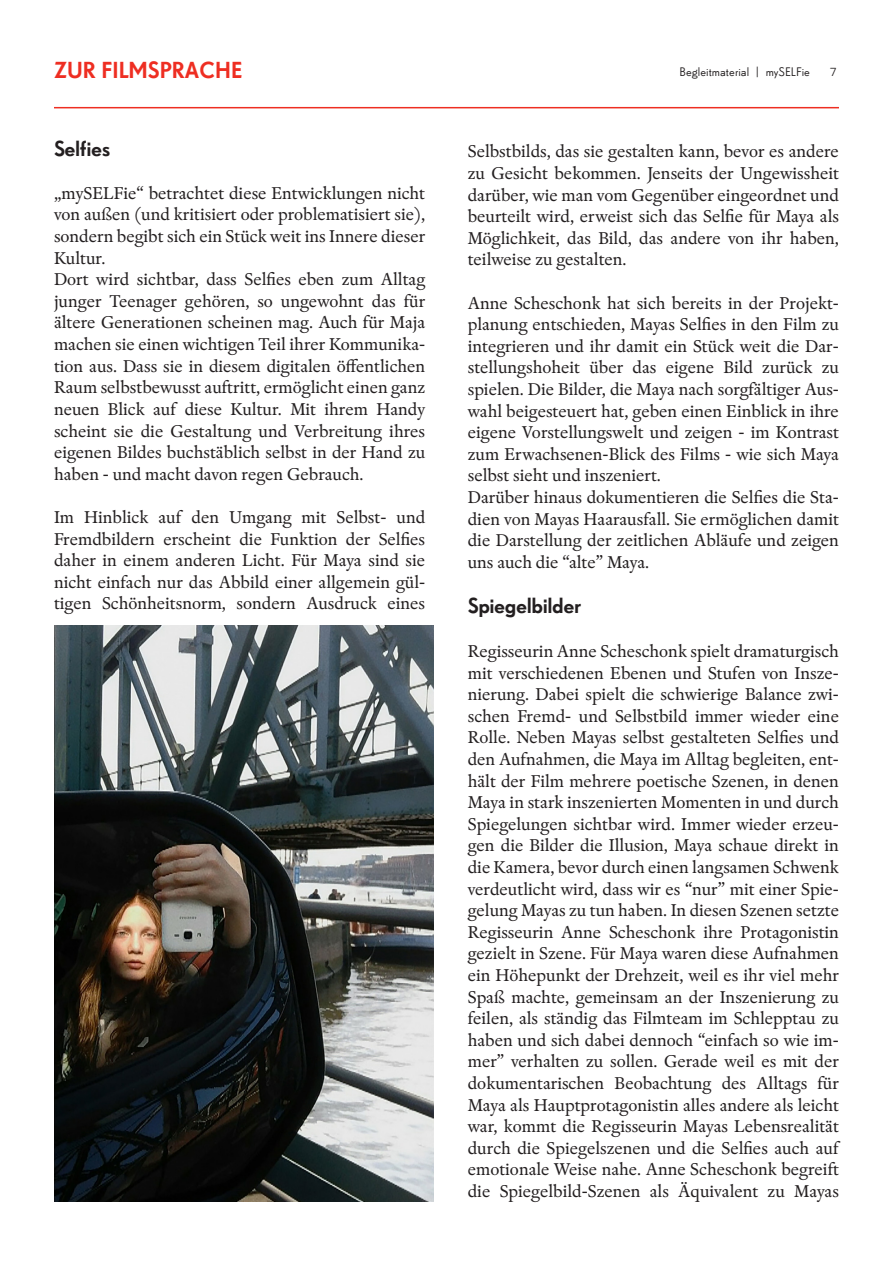
<style>
.page{position:relative;width:893px;height:1263px;background:#fff}
.page>*{position:absolute;margin:0;border:0;box-sizing:border-box;transform-origin:0 0}
._1_ROtE_TITEL{font:22.5px "Super Grotesk B Med LF";color:#ee2e22}
._3_TITEL{font:21px "Super Grotesk A Med LF";letter-spacing:-.02em;color:#231f20}
.t1{font:18px/21.6px "Rongel";color:#231f20;text-align:justify}
.t2{font:12px "Super Grotesk B Rg LF";color:#231f20}
</style>
<div class="page">
<hr style="left:54px;top:107px;width:785px;height:1px;background:#ee2e22">
<img style="left:54px;top:625px;width:379px;height:576px">
<p class="_1_ROtE_TITEL" style="left:54px;top:57px;width:190px">ZUR FILMSPRACHE</p>
<p class="t2" style="left:679px;top:65px;width:132px">Begleitmaterial | mySELFie</p>
<p class="t2" style="left:830px;top:65px;width:7px">7</p>
<p class="_3_TITEL" style="left:54px;top:136px;width:58px">Selfies</p>
<p class="t1" style="left:54px;top:183px;width:373px">„mySELFie“ betrachtet diese Entwicklungen nicht von außen (und kritisiert oder problematisiert sie), sondern begibt sich ein Stück weit ins Innere dieser Kultur.</p>
<p class="t1" style="left:54px;top:269px;width:373px">Dort wird sichtbar, dass Selfies eben zum Alltag junger Teenager gehören, so ungewohnt das für ältere Generationen scheinen mag. Auch für Maja machen sie einen wichtigen Teil ihrer Kommunika&shy;tion aus. Dass sie in diesem digitalen öffentlichen Raum selbstbewusst auftritt, ermöglicht einen ganz neuen Blick auf diese Kultur. Mit ihrem Handy scheint sie die Gestaltung und Verbreitung ihres eigenen Bildes buchstäblich selbst in der Hand zu haben - und macht davon regen Gebrauch.</p>
<p class="t1" style="left:54px;top:507px;width:373px">Im Hinblick auf den Umgang mit Selbst- und Fremdbildern erscheint die Funktion der Selfies daher in einem anderen Licht. Für Maya sind sie nicht einfach nur das Abbild einer allgemein gül&shy;tigen Schönheitsnorm, sondern Ausdruck eines</p>
<p class="t1" style="left:468px;top:141px;width:373px">Selbstbilds, das sie gestalten kann, bevor es andere zu Gesicht bekommen. Jenseits der Ungewissheit darüber, wie man vom Gegenüber eingeordnet und beurteilt wird, erweist sich das Selfie für Maya als Möglichkeit, das Bild, das andere von ihr haben, teilweise zu gestalten.</p>
<p class="t1" style="left:468px;top:293px;width:373px">Anne Scheschonk hat sich bereits in der Projekt&shy;planung entschieden, Mayas Selfies in den Film zu integrieren und ihr damit ein Stück weit die Dar&shy;stellungshoheit über das eigene Bild zurück zu spielen. Die Bilder, die Maya nach sorgfältiger Aus&shy;wahl beigesteuert hat, geben einen Einblick in ihre eigene Vorstellungswelt und zeigen - im Kontrast zum Erwachsenen-Blick des Films - wie sich Maya selbst sieht und inszeniert.</p>
<p class="t1" style="left:468px;top:487px;width:373px">Darüber hinaus dokumentieren die Selfies die Sta&shy;dien von Mayas Haarausfall. Sie ermöglichen damit die Darstellung der zeitlichen Abläufe und zeigen uns auch die “alte” Maya.</p>
<p class="_3_TITEL" style="left:468px;top:593px;width:115px">Spiegelbilder</p>
<p class="t1" style="left:468px;top:641px;width:373px">Regisseurin Anne Scheschonk spielt dramaturgisch mit verschiedenen Ebenen und Stufen von Insze&shy;nierung. Dabei spielt die schwierige Balance zwi&shy;schen Fremd- und Selbstbild immer wieder eine Rolle. Neben Mayas selbst gestalteten Selfies und den Aufnahmen, die Maya im Alltag begleiten, ent&shy;hält der Film mehrere poetische Szenen, in denen Maya in stark inszenierten Momenten in und durch Spiegelungen sichtbar wird. Immer wieder erzeu&shy;gen die Bilder die Illusion, Maya schaue direkt in die Kamera, bevor durch einen langsamen Schwenk verdeutlicht wird, dass wir es “nur” mit einer Spie&shy;gelung Mayas zu tun haben. In diesen Szenen setzte Regisseurin Anne Scheschonk ihre Protagonistin gezielt in Szene. Für Maya waren diese Aufnahmen ein Höhepunkt der Drehzeit, weil es ihr viel mehr Spaß machte, gemeinsam an der Inszenierung zu feilen, als ständig das Filmteam im Schlepptau zu haben und sich dabei dennoch “einfach so wie im&shy;mer” verhalten zu sollen. Gerade weil es mit der dokumentarischen Beobachtung des Alltags für Maya als Hauptprotagonistin alles andere als leicht war, kommt die Regisseurin Mayas Lebensrealität durch die Spiegelszenen und die Selfies auch auf emotionale Weise nahe. Anne Scheschonk begreift die Spiegelbild-Szenen als Äquivalent zu Mayas</p>
</div>
